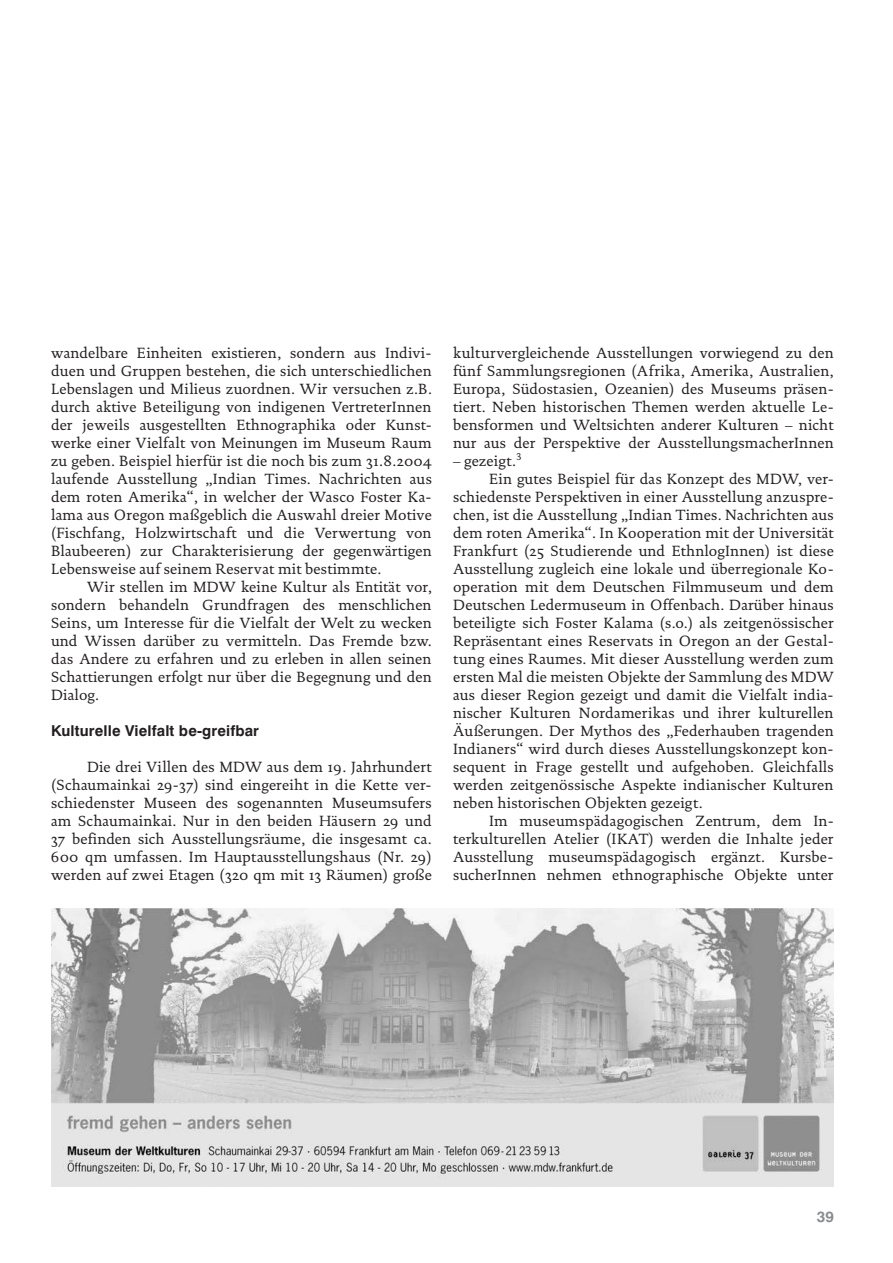
<style>
.page{position:relative;width:893px;height:1263px;background:#fff}
.page>*{position:absolute;margin:0;border:0;box-sizing:border-box;transform-origin:0 0}
.t1{font:15px/18px "DTL Documenta ST";letter-spacing:.01em;color:#231f20;text-align:justify}
.t2{font:700 15px "Swiss 721 BT";letter-spacing:.01em;color:#231f20}
.t3{font:700 15px "Swiss 721 BT";color:#8a8c8f}
</style>
<div class="page">
<img style="left:51px;top:908px;width:782px;height:278px">
<p class="t1" style="left:51px;top:346px;width:382px">wandelbare Einheiten existieren, sondern aus Indivi&shy;duen und Gruppen bestehen, die sich unterschiedlichen Lebenslagen und Milieus zuordnen. Wir versuchen z.B. durch aktive Beteiligung von indigenen VertreterInnen der jeweils ausgestellten Ethnographika oder Kunst&shy;werke einer Vielfalt von Meinungen im Museum Raum zu geben. Beispiel hierfür ist die noch bis zum 31.8.2004 laufende Ausstellung „Indian Times. Nachrichten aus dem roten Amerika“, in welcher der Wasco Foster Ka&shy;lama aus Oregon maßgeblich die Auswahl dreier Motive (Fischfang, Holzwirtschaft und die Verwertung von Blaubeeren) zur Charakterisierung der gegenwärtigen Lebensweise auf seinem Reservat mit bestimmte.</p>
<p class="t1" style="left:51px;top:580px;width:382px;text-indent:36px">Wir stellen im MDW keine Kultur als Entität vor, sondern behandeln Grundfragen des menschlichen Seins, um Interesse für die Vielfalt der Welt zu wecken und Wissen darüber zu vermitteln. Das Fremde bzw. das Andere zu erfahren und zu erleben in allen seinen Schattierungen erfolgt nur über die Begegnung und den Dialog.</p>
<p class="t2" style="left:51px;top:722px;width:209px">Kulturelle Vielfalt be-greifbar</p>
<p class="t1" style="left:51px;top:760px;width:382px;text-indent:36px">Die drei Villen des MDW aus dem 19. Jahrhundert (Schaumainkai 29-37) sind eingereiht in die Kette ver&shy;schiedenster Museen des sogenannten Museumsufers am Schaumainkai. Nur in den beiden Häusern 29 und 37 befinden sich Ausstellungsräume, die insgesamt ca.<br>600 qm umfassen. Im Hauptausstellungshaus (Nr. 29) werden auf zwei Etagen (320 qm mit 13 Räumen) große</p>
<p class="t1" style="left:453px;top:346px;width:382px">kulturvergleichende Ausstellungen vorwiegend zu den fünf Sammlungsregionen (Afrika, Amerika, Australien, Europa, Südostasien, Ozeanien) des Museums präsen&shy;tiert. Neben historischen Themen werden aktuelle Le&shy;bensformen und Weltsichten anderer Kulturen – nicht nur aus der Perspektive der AusstellungsmacherInnen</p>
<p class="t1" style="left:453px;top:454px;width:70px">– gezeigt.<sup>3</sup></p>
<p class="t1" style="left:489px;top:472px;width:346px">Ein gutes Beispiel für das Konzept des MDW, ver-</p>
<p class="t1" style="left:453px;top:490px;width:382px">schiedenste Perspektiven in einer Ausstellung anzuspre-</p>
<p class="t1" style="left:453px;top:508px;width:382px">chen, ist die Ausstellung „Indian Times. Nachrichten aus</p>
<p class="t1" style="left:453px;top:526px;width:382px">dem roten Amerika“. In Kooperation mit der Universität</p>
<p class="t1" style="left:453px;top:544px;width:382px">Frankfurt (25 Studierende und EthnlogInnen) ist diese</p>
<p class="t1" style="left:453px;top:562px;width:382px">Ausstellung zugleich eine lokale und überregionale Ko-</p>
<p class="t1" style="left:453px;top:580px;width:382px">operation mit dem Deutschen Filmmuseum und dem</p>
<p class="t1" style="left:453px;top:598px;width:382px">Deutschen Ledermuseum in Offenbach. Darüber hinaus</p>
<p class="t1" style="left:453px;top:616px;width:382px">beteiligte sich Foster Kalama (s.o.) als zeitgenössischer</p>
<p class="t1" style="left:453px;top:634px;width:382px">Repräsentant eines Reservats in Oregon an der Gestal-</p>
<p class="t1" style="left:453px;top:652px;width:382px">tung eines Raumes. Mit dieser Ausstellung werden zum</p>
<p class="t1" style="left:453px;top:670px;width:382px">ersten Mal die meisten Objekte der Sammlung des MDW</p>
<p class="t1" style="left:453px;top:688px;width:382px">aus dieser Region gezeigt und damit die Vielfalt india-</p>
<p class="t1" style="left:453px;top:706px;width:382px">nischer Kulturen Nordamerikas und ihrer kulturellen</p>
<p class="t1" style="left:453px;top:724px;width:382px">Äußerungen. Der Mythos des „Federhauben tragenden</p>
<p class="t1" style="left:453px;top:742px;width:382px">Indianers“ wird durch dieses Ausstellungskonzept kon-</p>
<p class="t1" style="left:453px;top:760px;width:382px">sequent in Frage gestellt und aufgehoben. Gleichfalls</p>
<p class="t1" style="left:453px;top:778px;width:382px">werden zeitgenössische Aspekte indianischer Kulturen</p>
<p class="t1" style="left:453px;top:796px;width:251px">neben historischen Objekten gezeigt.</p>
<p class="t1" style="left:489px;top:814px;width:346px">Im museumspädagogischen Zentrum, dem In-</p>
<p class="t1" style="left:453px;top:832px;width:382px">terkulturellen Atelier (IKAT) werden die Inhalte jeder</p>
<p class="t1" style="left:453px;top:850px;width:382px">Ausstellung museumspädagogisch ergänzt. Kursbe-</p>
<p class="t1" style="left:453px;top:868px;width:382px">sucherInnen nehmen ethnographische Objekte unter</p>
<p class="t3" style="left:816px;top:1208px;width:19px">39</p>
</div>
